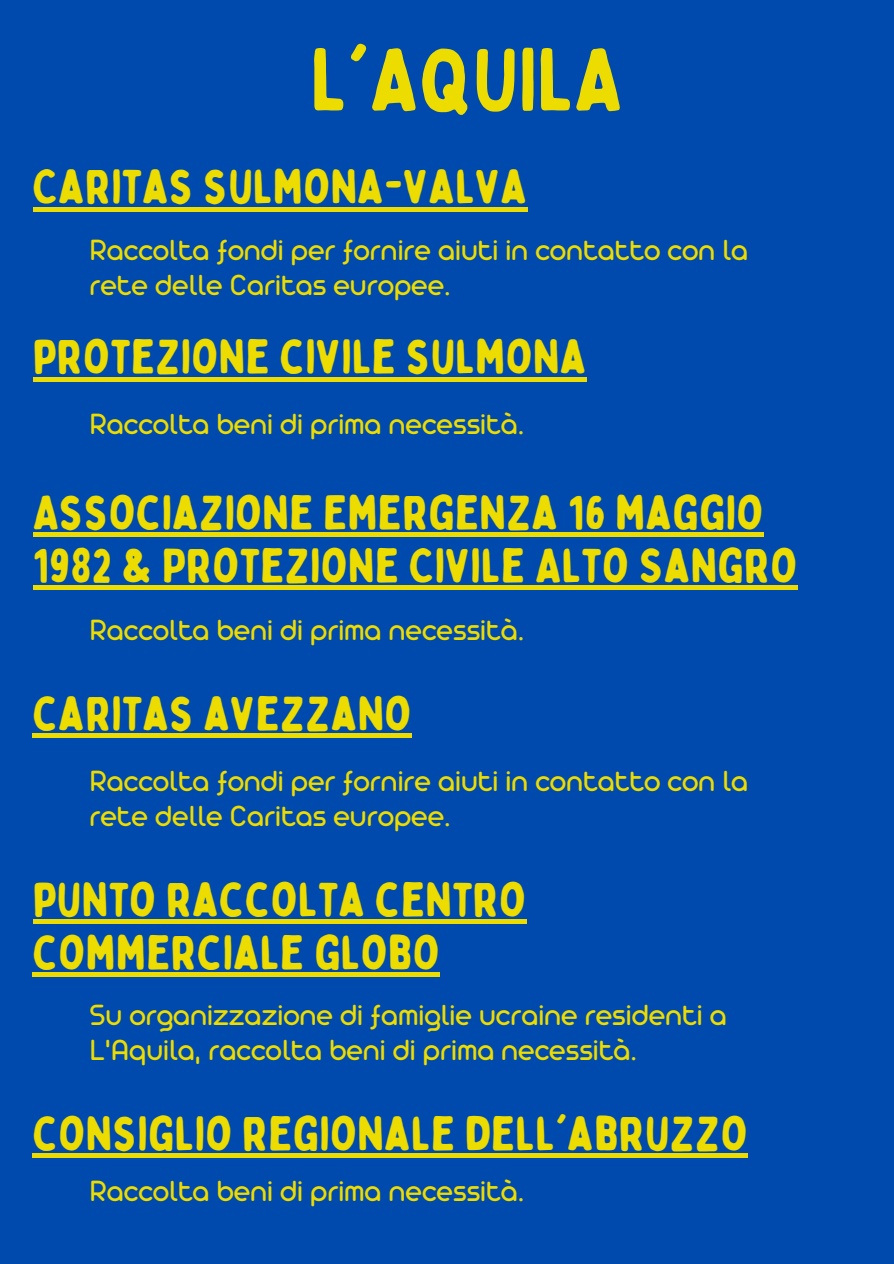
<style>
.page{position:relative;width:894px;height:1264px;background:#fff}
.page>*{position:absolute;margin:0;border:0;box-sizing:border-box;transform-origin:0 0}
.t1{font:88.65px "Bobby Jones Soft";color:#eddc00}
.t2{font:48.15px/52.9px "Bobby Jones Soft";color:#eddc00}
.t3{font:31.5px/35px "Arista Pro";color:#eddc00}
</style>
<div class="page">
<div style="left:0;top:0;width:893px;height:1263px;background:#004aad"></div>
<hr style="left:33px;top:207px;width:494px;height:4px;background:#eddc00">
<hr style="left:33px;top:377px;width:553px;height:4px;background:#eddc00">
<div style="left:33px;top:532px;width:730px;height:5px;background:#eddc00"></div>
<div style="left:33px;top:585px;width:764px;height:5px;background:#eddc00"></div>
<hr style="left:33px;top:733px;width:379px;height:4px;background:#eddc00">
<div style="left:33px;top:919px;width:493px;height:5px;background:#eddc00"></div>
<div style="left:33px;top:972px;width:407px;height:5px;background:#eddc00"></div>
<div style="left:33px;top:1152px;width:714px;height:5px;background:#eddc00"></div>
<p class="t1" style="left:310px;top:25px;width:313px">L'AQUILA</p>
<p class="t2" style="left:33px;top:161px;width:496px">CARITAS SULMONA-VALVA</p>
<p class="t3" style="left:89px;top:235px;width:660px">Raccolta fondi per fornire aiuti in contatto con la rete delle Caritas europee.</p>
<p class="t2" style="left:33px;top:331px;width:555px">PROTEZIONE CIVILE SULMONA</p>
<p class="t3" style="left:89px;top:409px;width:437px">Raccolta beni di prima necessità.</p>
<p class="t2" style="left:33px;top:487px;width:766px">ASSOCIAZIONE EMERGENZA 16 MAGGIO<br>1982 &amp; PROTEZIONE CIVILE ALTO SANGRO</p>
<p class="t3" style="left:89px;top:614px;width:437px">Raccolta beni di prima necessità.</p>
<p class="t2" style="left:33px;top:687px;width:380px">CARITAS AVEZZANO</p>
<p class="t3" style="left:89px;top:766px;width:660px">Raccolta fondi per fornire aiuti in contatto con la rete delle Caritas europee.</p>
<p class="t2" style="left:33px;top:874px;width:495px">PUNTO RACCOLTA CENTRO<br>COMMERCIALE GLOBO</p>
<p class="t3" style="left:89px;top:999px;width:638px">Su organizzazione di famiglie ucraine residenti a<br>L'Aquila, raccolta beni di prima necessità.</p>
<p class="t2" style="left:33px;top:1107px;width:716px">CONSIGLIO REGIONALE DELL'ABRUZZO</p>
<p class="t3" style="left:89px;top:1176px;width:437px">Raccolta beni di prima necessità.</p>
</div>
